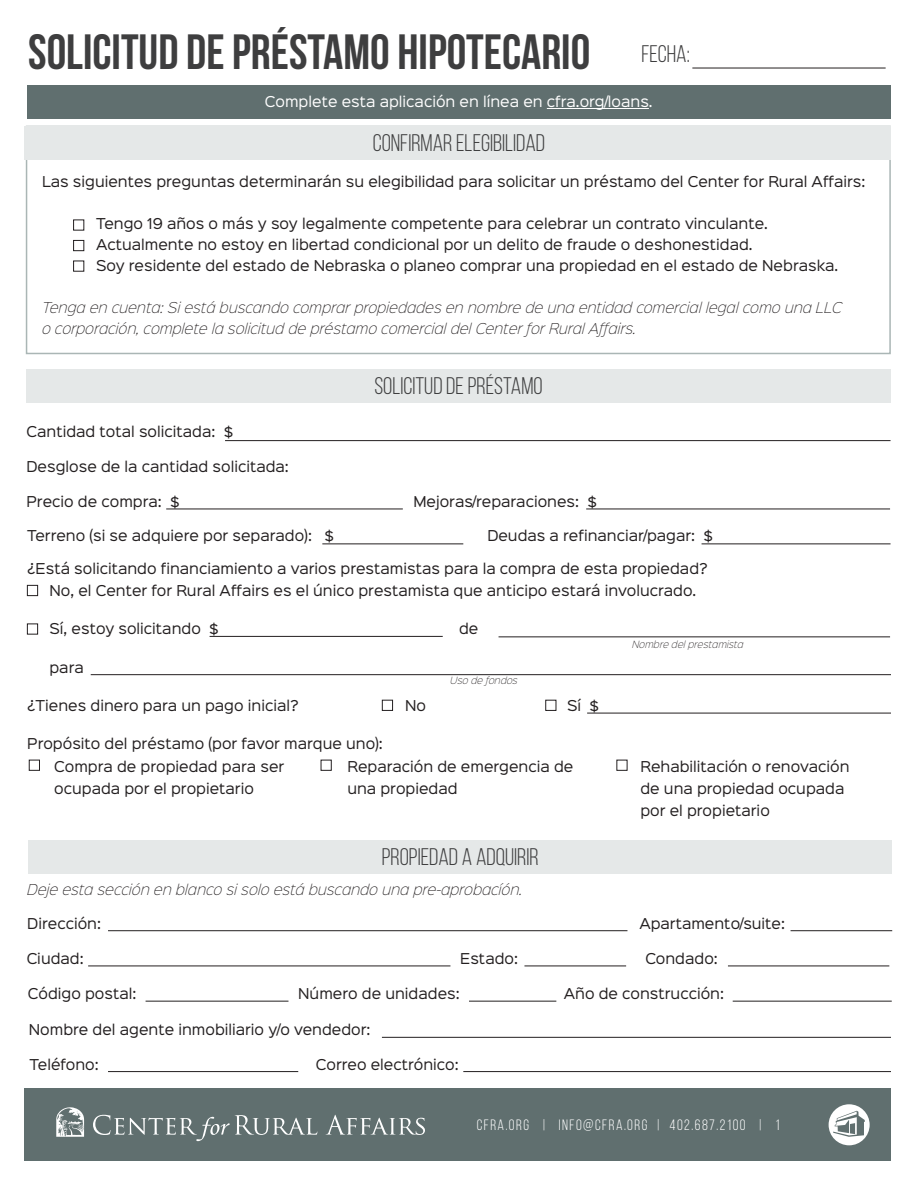
<style>
.page{position:relative;width:918px;height:1188px;background:#fff}
.page>*{position:absolute;margin:0;border:0;box-sizing:border-box;transform-origin:0 0}
.t1{font:700 49.5px "Bebas Neue";color:#3e3e3f}
.t2{font:24px "Bebas Neue";color:#3e3e3f}
.t3{font:15px "Bebas Neue";letter-spacing:.1em;color:#fff}
.t4{font:13.5px/22.2px "Sinkin Sans 400";color:#231f20}
.t5{font:italic 13.5px/21px "Sinkin Sans 200 X Light";color:#231f20}
.t6{font:13.5px "Sinkin Sans 400";color:#fff}
.t7{font:italic 9px "Sinkin Sans 200 X Light";color:#231f20}
.s1{font-weight:400;font-size:24px}
</style>
<div class="page">
<div style="left:25px;top:1089px;width:866px;height:72px;background:#606f6f"></div>
<svg style="left:93px;top:1115px;width:224px;height:26px"></svg>
<svg style="left:326px;top:1115px;width:99px;height:20px"></svg>
<svg style="left:56px;top:1107px;width:28px;height:30px"></svg>
<div style="left:829px;top:1104px;width:41px;height:41px;background:#fff;border-radius:50%"></div>
<svg style="left:833px;top:1111px;width:32px;height:26px"></svg>
<div style="left:25px;top:126px;width:866px;height:34px;background:#e5e8e8"></div>
<hr style="left:692px;top:68px;width:194px;height:1px;background:#231f20">
<div style="left:27px;top:85px;width:864px;height:33px;background:#606f6f"></div>
<hr style="left:547px;top:108px;width:102px;height:1px;background:#fff">
<div style="left:73px;top:240px;width:11px;height:11px;border:1px solid #231f20"></div>
<div style="left:73px;top:220px;width:11px;height:11px;border:1px solid #231f20"></div>
<div style="left:73px;top:261px;width:11px;height:11px;border:1px solid #231f20"></div>
<div style="left:27px;top:369px;width:864px;height:34px;background:#e5e8e8"></div>
<hr style="left:225px;top:440px;width:666px;height:1px;background:#231f20">
<hr style="left:166px;top:509px;width:237px;height:1px;background:#231f20">
<hr style="left:586px;top:509px;width:304px;height:1px;background:#231f20">
<hr style="left:322px;top:544px;width:141px;height:1px;background:#231f20">
<hr style="left:702px;top:544px;width:189px;height:1px;background:#231f20">
<div style="left:27px;top:624px;width:11px;height:11px;border:1px solid #231f20"></div>
<div style="left:27px;top:585px;width:11px;height:11px;border:1px solid #231f20"></div>
<hr style="left:210px;top:636px;width:233px;height:1px;background:#231f20">
<hr style="left:499px;top:636px;width:391px;height:1px;background:#231f20">
<hr style="left:91px;top:674px;width:800px;height:1px;background:#231f20">
<div style="left:545px;top:700px;width:11px;height:11px;border:1px solid #231f20"></div>
<div style="left:382px;top:700px;width:11px;height:11px;border:1px solid #231f20"></div>
<hr style="left:587px;top:713px;width:304px;height:1px;background:#231f20">
<div style="left:28px;top:840px;width:864px;height:34px;background:#e5e8e8"></div>
<hr style="left:108px;top:930px;width:519px;height:1px;background:#231f20">
<hr style="left:791px;top:930px;width:101px;height:1px;background:#231f20">
<hr style="left:146px;top:1001px;width:142px;height:1px;background:#231f20">
<hr style="left:469px;top:1001px;width:87px;height:1px;background:#231f20">
<hr style="left:733px;top:1001px;width:159px;height:1px;background:#231f20">
<hr style="left:382px;top:1037px;width:509px;height:1px;background:#231f20">
<hr style="left:108px;top:1071px;width:190px;height:1px;background:#231f20">
<hr style="left:463px;top:1071px;width:428px;height:1px;background:#231f20">
<div style="left:321px;top:760px;width:11px;height:11px;border:1px solid #231f20"></div>
<div style="left:29px;top:760px;width:11px;height:11px;border:1px solid #231f20"></div>
<div style="left:616px;top:760px;width:11px;height:11px;border:1px solid #231f20"></div>
<hr style="left:88px;top:966px;width:362px;height:1px;background:#231f20">
<hr style="left:524px;top:966px;width:102px;height:1px;background:#231f20">
<hr style="left:728px;top:966px;width:161px;height:1px;background:#231f20">
<h1 class="t1" style="left:28px;top:25px;width:663px">SOLICITUD DE PRÉSTAMO HIPOTECARIO <span class="s1">FECHA:</span></h1>
<p class="t6" style="left:265px;top:90px;width:389px">Complete esta aplicación en línea en cfra.org/loans.</p>
<h2 class="t2" style="left:373px;top:130px;width:174px">CONFIRMAR ELEGIBILIDAD</h2>
<p class="t4" style="left:42px;top:169px;width:825px">Las siguientes preguntas determinarán su elegibilidad para solicitar un préstamo del Center for Rural Affairs:</p>
<p class="t4" style="left:96px;top:212px;width:744px;line-height:21px">Tengo 19 años o más y soy legalmente competente para celebrar un contrato vinculante.<br>Actualmente no estoy en libertad condicional por un delito de fraude o deshonestidad.<br>Soy residente del estado de Nebraska o planeo comprar una propiedad en el estado de Nebraska.</p>
<p class="t5" style="left:42px;top:296px;width:801px">Tenga en cuenta: Si está buscando comprar propiedades en nombre de una entidad comercial legal como una LLC o corporación, complete la solicitud de préstamo comercial del Center for Rural Affairs.</p>
<h2 class="t2" style="left:374px;top:373px;width:170px">SOLICITUD DE PRÉSTAMO</h2>
<p class="t4" style="left:27px;top:419px;width:208px">Cantidad total solicitada: $</p>
<p class="t4" style="left:27px;top:454px;width:264px">Desglose de la cantidad solicitada:</p>
<p class="t4" style="left:27px;top:489px;width:155px">Precio de compra: $</p>
<p class="t4" style="left:413px;top:489px;width:185px">Mejoras/reparaciones: $</p>
<p class="t4" style="left:27px;top:524px;width:309px">Terreno (si se adquiere por separado): $</p>
<p class="t4" style="left:487px;top:524px;width:227px">Deudas a refinanciar/pagar: $</p>
<p class="t4" style="left:50px;top:556px;width:660px;text-indent:-23px">¿Está solicitando financiamiento a varios prestamistas para la compra de esta propiedad?<br>No, el Center for Rural Affairs es el único prestamista que anticipo estará involucrado.</p>
<p class="t4" style="left:50px;top:616px;width:171px">Sí, estoy solicitando $</p>
<p class="t4" style="left:459px;top:616px;width:21px">de</p>
<p class="t4" style="left:50px;top:655px;width:36px">para</p>
<p class="t7" style="left:450px;top:673px;width:69px">Uso de fondos</p>
<p class="t4" style="left:27px;top:693px;width:273px">¿Tienes dinero para un pago inicial?</p>
<p class="t4" style="left:405px;top:693px;width:22px">No</p>
<p class="t4" style="left:567px;top:693px;width:34px">Sí $</p>
<p class="t7" style="left:632px;top:637px;width:113px">Nombre del prestamista</p>
<p class="t4" style="left:54px;top:732px;width:330px;text-indent:-27px">Propósito del préstamo (por favor marque uno):<br>Compra de propiedad para ser<br>ocupada por el propietario</p>
<p class="t4" style="left:347px;top:754px;width:227px">Reparación de emergencia de una propiedad</p>
<p class="t4" style="left:640px;top:754px;width:211px">Rehabilitación o renovación de una propiedad ocupada por el propietario</p>
<h2 class="t2" style="left:382px;top:844px;width:158px">PROPIEDAD A ADQUIRIR</h2>
<p class="t5" style="left:27px;top:878px;width:497px">Deje esta sección en blanco si solo está buscando una pre-aprobacíón.</p>
<p class="t4" style="left:27px;top:911px;width:75px">Dirección:</p>
<p class="t4" style="left:639px;top:911px;width:147px">Apartamento/suite:</p>
<p class="t4" style="left:27px;top:946px;width:58px">Ciudad:</p>
<p class="t4" style="left:460px;top:946px;width:59px">Estado:</p>
<p class="t4" style="left:645px;top:946px;width:74px">Condado:</p>
<p class="t4" style="left:28px;top:981px;width:110px">Código postal:</p>
<p class="t4" style="left:298px;top:981px;width:163px">Número de unidades:</p>
<p class="t4" style="left:29px;top:1018px;width:343px">Nombre del agente inmobiliario y/o vendedor:</p>
<p class="t4" style="left:29px;top:1052px;width:71px">Teléfono:</p>
<p class="t4" style="left:316px;top:1052px;width:144px">Correo electrónico:</p>
<p class="t4" style="left:564px;top:981px;width:162px">Año de construcción:</p>
<p class="t3" style="left:477px;top:1117px;width:304px">CFRA.ORG | INFO@CFRA.ORG | 402.687.2100 | 1</p>
</div>
